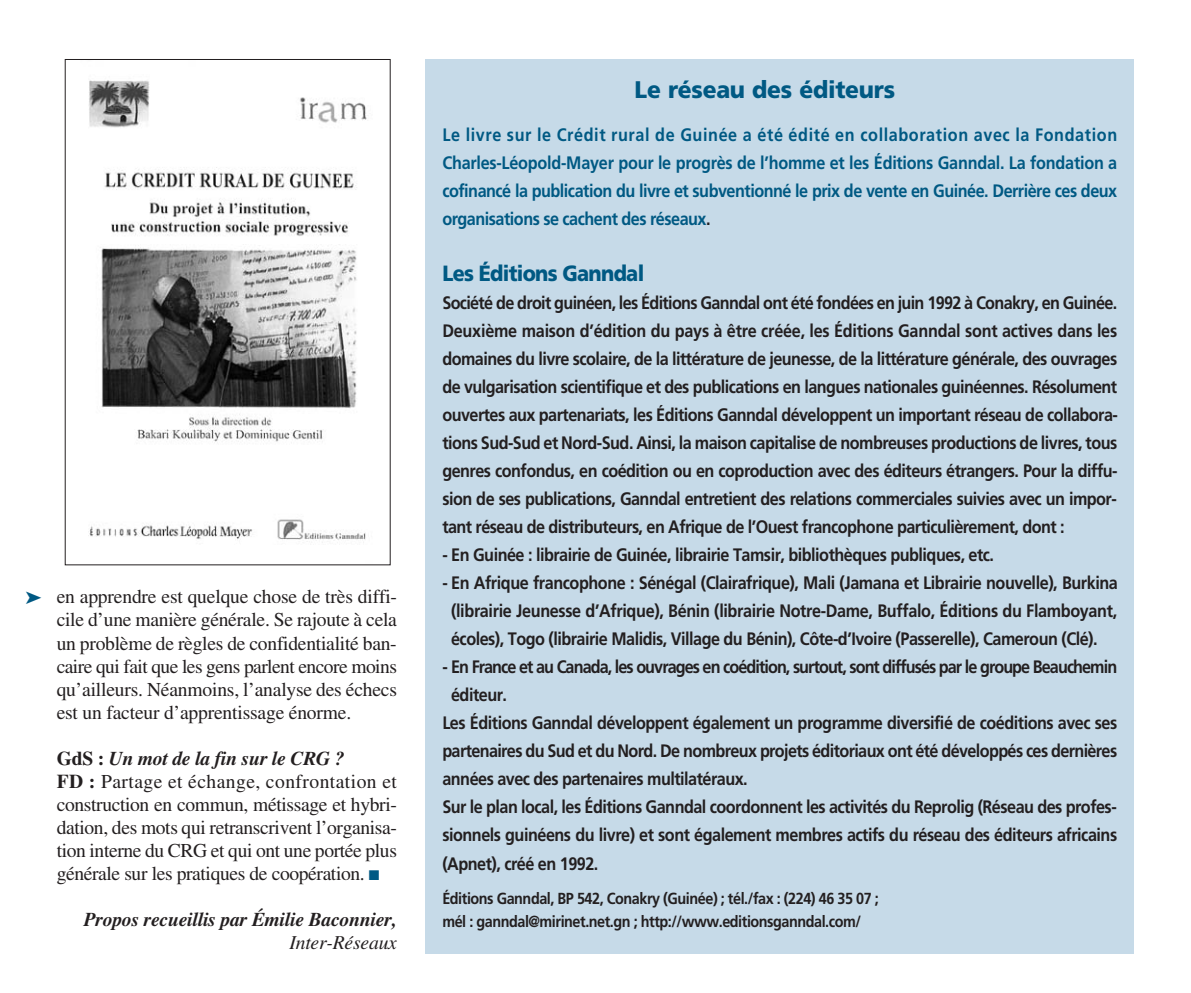
<style>
.page{position:relative;width:1191px;height:993px;background:#fff}
.page>*{position:absolute;margin:0;border:0;box-sizing:border-box;transform-origin:0 0}
.t1{font:900 24px "Frutiger";letter-spacing:-.01em;color:#005983;scale:.95 1}
.t2{font:900 22px "Frutiger";letter-spacing:-.035em;color:#005983;scale:.9 1}
.t3{font:19.6px/23px "Times";letter-spacing:-.02em;color:#231f20;text-align:justify}
.t4{font:italic 700 19.6px "Times";letter-spacing:-.01em;color:#231f20}
.t5{font:italic 19.6px "Times";letter-spacing:-.01em;color:#231f20}
.t6{font:700 18px/28px "Frutiger";letter-spacing:-.03em;color:#231f20;text-align:justify;scale:.9 1}
.t7{font:700 18px/28px "Frutiger";letter-spacing:-.03em;color:#005983;text-align:justify;scale:.9 1}
.t8{font:700 18px "Frutiger";letter-spacing:-.055em;color:#231f20;scale:.9 1}
.t9{font:700 16px/23px "Frutiger";letter-spacing:-.03em;color:#231f20;scale:.9 1}
.s1{font-weight:700}
.s2{font-weight:700;font-style:italic}
.s3{color:#005983}
.s4{color:#231f20}
</style>
<div class="page">
<div style="left:425px;top:59px;width:709px;height:894px;background:#c6dae8"></div>
<img style="left:88px;top:80px;width:279px;height:463px">
<p class="t3" style="left:57px;top:587px;width:342px">en apprendre est quelque chose de très diffi&shy;cile d’une manière générale. Se rajoute à cela un problème de règles de confidentialité ban&shy;caire qui fait que les gens parlent encore moins qu’ailleurs. Néanmoins, l’analyse des échecs est un facteur d’apprentissage énorme.</p>
<p class="t3" style="left:57px;top:748px;width:342px;text-align:left"><span class="s1">GdS :</span> <span class="s2">Un mot de la fin sur le CRG ?<br></span><span class="s1">FD :</span> Partage et échange, confrontation et construction en commun, métissage et hybri&shy;dation, des mots qui retranscrivent l’organisa&shy;tion interne du CRG et qui ont une portée plus générale sur les pratiques de coopération. <span class="s3">■</span></p>
<p class="t4" style="left:84px;top:911px;width:314px">Propos recueillis par Émilie Baconnier,</p>
<p class="t5" style="left:289px;top:935px;width:109px">Inter-Réseaux</p>
<h1 class="t1" style="left:634px;top:80px;width:276px">Le réseau des éditeurs</h1>
<p class="t7" style="left:442px;top:122px;width:751px">Le livre sur le Crédit rural de Guinée a été édité en collaboration avec la Fondation Charles-Léopold-Mayer pour le progrès de l’homme et les Éditions Ganndal. La fondation a cofinancé la publication du livre et subventionné le prix de vente en Guinée. Derrière ces deux organisations se cachent des réseaux<span class="s4">.</span></p>
<p class="t2" style="left:442px;top:264px;width:226px">Les Éditions Ganndal</p>
<p class="t6" style="left:442px;top:290px;width:752px">Société de droit guinéen, les Éditions Ganndal ont été fondées en juin 1992 à Conakry, en Guinée.<br>Deuxième maison d’édition du pays à être créée, les Éditions Ganndal sont actives dans les domaines du livre scolaire, de la littérature de jeunesse, de la littérature générale, des ouvrages de vulgarisation scientifique et des publications en langues nationales guinéennes. Résolument ouvertes aux partenariats, les Éditions Ganndal développent un important réseau de collabora&shy;tions Sud-Sud et Nord-Sud. Ainsi, la maison capitalise de nombreuses productions de livres, tous genres confondus, en coédition ou en coproduction avec des éditeurs étrangers. Pour la diffu&shy;sion de ses publications, Ganndal entretient des relations commerciales suivies avec un impor&shy;tant réseau de distributeurs, en Afrique de l’Ouest francophone particulièrement, dont :</p>
<p class="t6" style="left:442px;top:542px;width:614px">- En Guinée : librairie de Guinée, librairie Tamsir, bibliothèques publiques, etc.</p>
<p class="t6" style="left:451px;top:570px;width:742px;text-indent:-9px">- En Afrique francophone : Sénégal (Clairafrique), Mali (Jamana et Librairie nouvelle), Burkina (librairie Jeunesse d’Afrique), Bénin (librairie Notre-Dame, Buffalo, Éditions du Flamboyant, écoles), Togo (librairie Malidis, Village du Bénin), Côte-d’Ivoire (Passerelle), Cameroun (Clé).</p>
<p class="t8" style="left:442px;top:659px;width:751px">- En France et au Canada, les ouvrages en coédition, surtout, sont diffusés par le groupe Beauchemin</p>
<p class="t6" style="left:451px;top:682px;width:64px">éditeur.</p>
<p class="t6" style="left:442px;top:710px;width:751px">Les Éditions Ganndal développent également un programme diversifié de coéditions avec ses</p>
<p class="t6" style="left:442px;top:738px;width:751px">partenaires du Sud et du Nord. De nombreux projets éditoriaux ont été développés ces dernières</p>
<p class="t6" style="left:442px;top:766px;width:341px">années avec des partenaires multilatéraux.</p>
<p class="t6" style="left:442px;top:794px;width:751px">Sur le plan local, les Éditions Ganndal coordonnent les activités du Reprolig (Réseau des profes-</p>
<p class="t6" style="left:442px;top:822px;width:751px">sionnels guinéens du livre) et sont également membres actifs du réseau des éditeurs africains</p>
<p class="t6" style="left:442px;top:850px;width:175px">(Apnet), créé en 1992.</p>
<p class="t9" style="left:442px;top:887px;width:486px">Éditions Ganndal, BP 542, Conakry (Guinée) ; tél./fax : (224) 46 35 07 ; mél : ganndal@mirinet.net.gn ; http://www.editionsganndal.com/</p>
</div>
